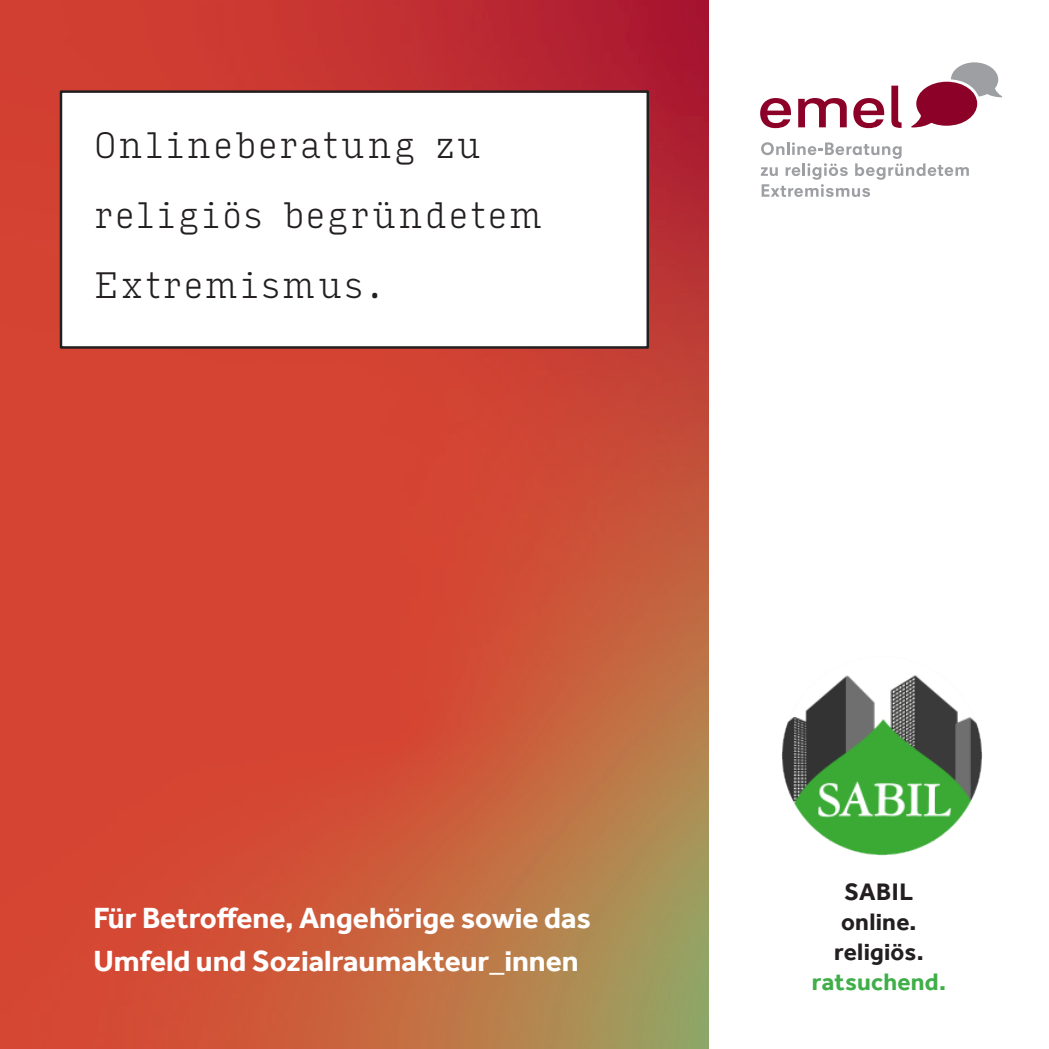
<style>
.page{position:relative;width:1049px;height:1049px;background:#fff}
.page>*{position:absolute;margin:0;border:0;box-sizing:border-box;transform-origin:0 0}
.t1{font:200 35px "Input Serif Narrow";color:#231f20}
.t2{font:700 30px "Effra";color:#fff}
.Ü3_-_Absatzbeginn{font:700 24.5px "Effra";letter-spacing:.01em;color:#231f20}
.Ü3_-_Absatzbeginn-2{font:700 24.5px "Effra";letter-spacing:.01em;color:#40ae49}
</style>
<div class="page">
<img style="left:0;top:0;width:709px;height:1049px">
<img style="left:782px;top:675px;width:200px;height:181px">
<svg style="left:760px;top:98px;width:31px;height:30px"></svg>
<svg style="left:798px;top:98px;width:49px;height:29px"></svg>
<svg style="left:853px;top:98px;width:31px;height:30px"></svg>
<svg style="left:891px;top:86px;width:10px;height:42px"></svg>
<svg style="left:761px;top:142px;width:208px;height:55px"></svg>
<svg style="left:911px;top:62px;width:91px;height:65px"></svg>
<div style="left:61px;top:92px;width:587px;height:255px;background:#fff"></div>
<div style="left:60px;top:90px;width:589px;height:259px;border:2px solid #231f20"></div>
<p class="t1" style="left:94px;top:114px;width:390px">Onlineberatung zu</p>
<p class="t1" style="left:94px;top:184px;width:451px">religiös begründetem</p>
<p class="t1" style="left:94px;top:254px;width:293px">Extremismus.</p>
<p class="t2" style="left:94px;top:900px;width:499px">Für Betroffene, Angehörige sowie das</p>
<p class="t2" style="left:94px;top:943px;width:487px">Umfeld und Sozialraumakteur_innen</p>
<p class="Ü3_-_Absatzbeginn" style="left:845px;top:877px;width:70px">SABIL</p>
<p class="Ü3_-_Absatzbeginn" style="left:841px;top:907px;width:77px">online.</p>
<p class="Ü3_-_Absatzbeginn" style="left:834px;top:937px;width:91px">religiös.</p>
<p class="Ü3_-_Absatzbeginn-2" style="left:812px;top:967px;width:136px">ratsuchend.</p>
</div>
